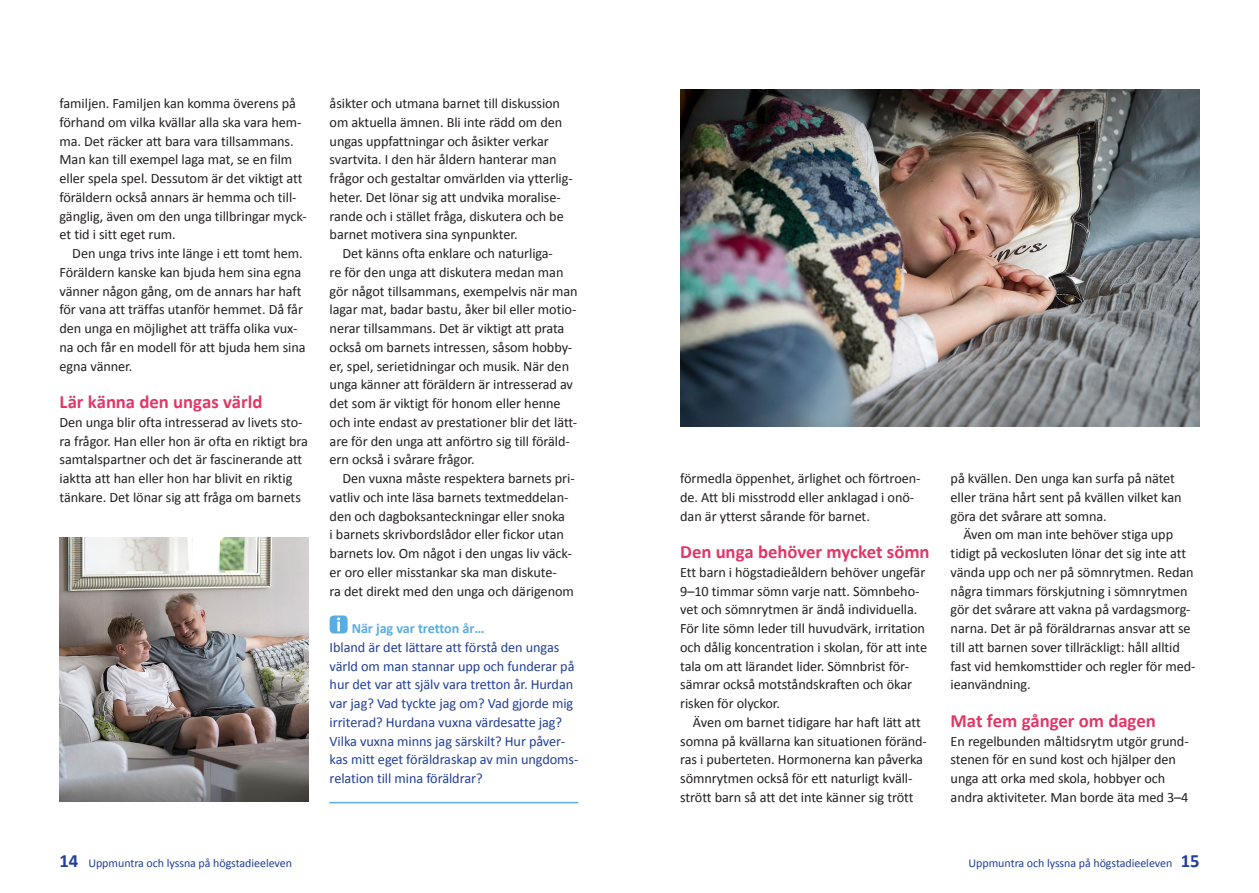
<style>
.page{position:relative;width:1259px;height:893px;background:#fff}
.page>*{position:absolute;margin:0;border:0;box-sizing:border-box;transform-origin:0 0}
.t1{font:700 18.75px "Calibri";color:#e13767}
.t2{font:14.25px/18.8px "Calibri";letter-spacing:-.005em;color:#231f20}
.t3{font:14.25px/18.8px "Calibri";letter-spacing:-.005em;color:#223f99}
.t4{font:700 14.25px "Calibri";letter-spacing:-.005em;color:#5aade0}
.t5{font:12px "Calibri";letter-spacing:-.005em;color:#223f99}
.s1{font-weight:700;font-size:18.75px}
</style>
<div class="page">
<img style="left:60px;top:537px;width:248px;height:264px">
<img style="left:680px;top:89px;width:519px;height:338px">
<hr style="left:329px;top:802px;width:249px;height:1px;background:#5aade0">
<div style="left:330px;top:615px;width:18px;height:18px;background:#5aade0;border-radius:4px"></div>
<svg style="left:337px;top:618px;width:3px;height:13px"></svg>
<p class="t2" style="left:60px;top:94px;width:249px">familjen. Familjen kan komma överens på förhand om vilka kvällar alla ska vara hem&shy;ma. Det räcker att bara vara tillsammans.<br>Man kan till exempel laga mat, se en film eller spela spel. Dessutom är det viktigt att föräldern också annars är hemma och till&shy;gänglig, även om den unga tillbringar myck&shy;et tid i sitt eget rum.</p>
<p class="t2" style="left:60px;top:244px;width:248px;text-indent:13px">Den unga trivs inte länge i ett tomt hem.<br>Föräldern kanske kan bjuda hem sina egna vänner någon gång, om de annars har haft för vana att träffas utanför hemmet. Då får den unga en möjlighet att träffa olika vux&shy;na och får en modell för att bjuda hem sina egna vänner.</p>
<h1 class="t1" style="left:60px;top:390px;width:204px">Lär känna den ungas värld</h1>
<p class="t2" style="left:60px;top:413px;width:250px">Den unga blir ofta intresserad av livets sto&shy;ra frågor. Han eller hon är ofta en riktigt bra samtalspartner och det är fascinerande att iaktta att han eller hon har blivit en riktig tänkare. Det lönar sig att fråga om barnets</p>
<p class="t2" style="left:330px;top:94px;width:245px">åsikter och utmana barnet till diskussion om aktuella ämnen. Bli inte rädd om den ungas uppfattningar och åsikter verkar svartvita. I den här åldern hanterar man frågor och gestaltar omvärlden via ytterlig&shy;heter. Det lönar sig att undvika moralise&shy;rande och i stället fråga, diskutera och be barnet motivera sina synpunkter.</p>
<p class="t2" style="left:330px;top:244px;width:249px;text-indent:13px">Det känns ofta enklare och naturliga-<br>re för den unga att diskutera medan man gör något tillsammans, exempelvis när man lagar mat, badar bastu, åker bil eller motio&shy;nerar tillsammans. Det är viktigt att prata också om barnets intressen, såsom hobby&shy;er, spel, serietidningar och musik. När den unga känner att föräldern är intresserad av det som är viktigt för honom eller henne och inte endast av prestationer blir det lätt&shy;are för den unga att anförtro sig till föräld&shy;ern också i svårare frågor.</p>
<p class="t2" style="left:330px;top:469px;width:247px;text-indent:13px">Den vuxna måste respektera barnets pri&shy;vatliv och inte läsa barnets textmeddelan&shy;den och dagboksanteckningar eller snoka<br>i barnets skrivbordslådor eller fickor utan barnets lov. Om något i den ungas liv väck&shy;er oro eller misstankar ska man diskute-<br>ra det direkt med den unga och därigenom</p>
<p class="t4" style="left:352px;top:619px;width:134px">När jag var tretton år…</p>
<p class="t3" style="left:330px;top:638px;width:250px">Ibland är det lättare att förstå den ungas värld om man stannar upp och funderar på hur det var att själv vara tretton år. Hurdan var jag? Vad tyckte jag om? Vad gjorde mig irriterad? Hurdana vuxna värdesatte jag?<br>Vilka vuxna minns jag särskilt? Hur påver&shy;kas mitt eget föräldraskap av min ungdoms&shy;relation till mina föräldrar?</p>
<p class="t2" style="left:680px;top:469px;width:242px">förmedla öppenhet, ärlighet och förtroen&shy;de. Att bli misstrodd eller anklagad i onö&shy;dan är ytterst sårande för barnet.</p>
<h1 class="t1" style="left:680px;top:540px;width:251px">Den unga behöver mycket sömn</h1>
<p class="t2" style="left:680px;top:563px;width:248px">Ett barn i högstadieåldern behöver ungefär 9–10 timmar sömn varje natt. Sömnbeho&shy;vet och sömnrytmen är ändå individuella.<br>För lite sömn leder till huvudvärk, irritation och dålig koncentration i skolan, för att inte tala om att lärandet lider. Sömnbrist för&shy;sämrar också motståndskraften och ökar risken för olyckor.</p>
<p class="t2" style="left:680px;top:713px;width:248px;text-indent:13px">Även om barnet tidigare har haft lätt att somna på kvällarna kan situationen föränd&shy;ras i puberteten. Hormonerna kan påverka sömnrytmen också för ett naturligt kväll&shy;strött barn så att det inte känner sig trött</p>
<p class="t2" style="left:950px;top:469px;width:232px">på kvällen. Den unga kan surfa på nätet eller träna hårt sent på kvällen vilket kan göra det svårare att somna.</p>
<p class="t2" style="left:950px;top:525px;width:246px;text-indent:13px">Även om man inte behöver stiga upp tidigt på veckosluten lönar det sig inte att vända upp och ner på sömnrytmen. Redan några timmars förskjutning i sömnrytmen gör det svårare att vakna på vardagsmorg&shy;narna. Det är på föräldrarnas ansvar att se till att barnen sover tillräckligt: håll alltid fast vid hemkomsttider och regler för med&shy;ieanvändning.</p>
<h1 class="t1" style="left:950px;top:709px;width:207px">Mat fem gånger om dagen</h1>
<p class="t2" style="left:950px;top:731px;width:240px">En regelbunden måltidsrytm utgör grund&shy;stenen för en sund kost och hjälper den unga att orka med skola, hobbyer och andra aktiviteter. Man borde äta med 3–4</p>
<p class="t5" style="left:60px;top:855px;width:234px"><span class="s1">14</span> Uppmuntra och lyssna på högstadieeleven</p>
<p class="t5" style="left:968px;top:855px;width:233px">Uppmuntra och lyssna på högstadieeleven <span class="s1">15</span></p>
</div>
